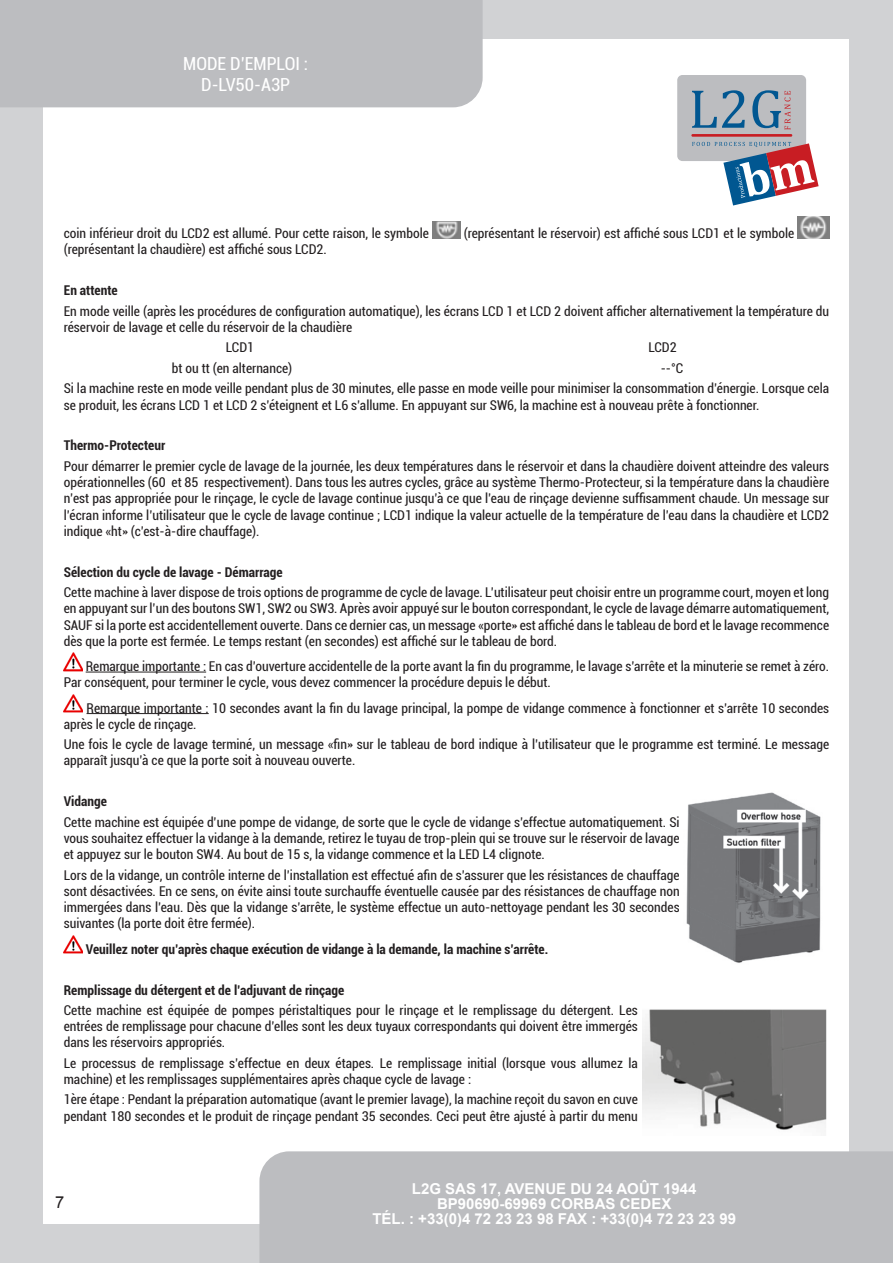
<style>
.page{position:relative;width:893px;height:1263px;background:#d1d2d4}
.page>*{position:absolute;margin:0;border:0;box-sizing:border-box;transform-origin:0 0}
.t1{font:condensed 18px/21px "Roboto";color:#fff;text-align:center}
.t2{font:16.5px "Arial";color:#231f20}
.t3{font:700 15px/15px "Arial";color:#fff;text-align:center}
.paragraphe{font:condensed 13.5px/16.2px "Roboto";color:#231f20}
.paragraphe-2{font:700 condensed 13.5px "Roboto";color:#231f20}
</style>
<div class="page">
<div style="left:44px;top:39px;width:805px;height:1185px;background:#fff"></div>
<div style="left:0;top:0;width:483px;height:107px;background:#bcbdc0"></div>
<div style="left:259px;top:1151px;width:634px;height:112px;background:#bcbdc0"></div>
<div style="left:677px;top:75px;width:129px;height:86px;background:#bcbdc0;border-radius:5px"></div>
<svg style="left:692px;top:90px;width:53px;height:38px"></svg>
<svg style="left:752px;top:90px;width:38px;height:40px"></svg>
<hr style="left:691px;top:134px;width:101px;height:3px;background:#c81d23">
<svg style="left:692px;top:142px;width:127px;height:63px"></svg>
<hr style="left:86px;top:672px;width:120px;height:1px;background:#231f20">
<hr style="left:87px;top:713px;width:122px;height:1px;background:#231f20">
<img style="left:432px;top:221px;width:28px;height:17px">
<img style="left:798px;top:217px;width:31px;height:21px">
<img style="left:64px;top:653px;width:19px;height:18px">
<img style="left:64px;top:694px;width:19px;height:19px">
<img style="left:64px;top:935px;width:19px;height:18px">
<img style="left:686px;top:792px;width:135px;height:171px">
<img style="left:642px;top:1009px;width:185px;height:121px">
<h1 class="t1" style="left:183px;top:52px;width:126px">MODE D’EMPLOI :<br>D-LV50-A3P</h1>
<p class="paragraphe" style="left:64px;top:225px;width:367px">coin inférieur droit du LCD2 est allumé. Pour cette raison, le symbole</p>
<p class="paragraphe" style="left:464px;top:225px;width:332px">(représentant le réservoir) est affiché sous LCD1 et le symbole</p>
<p class="paragraphe" style="left:64px;top:241px;width:265px">(représentant la chaudière) est affiché sous LCD2.</p>
<p class="paragraphe-2" style="left:64px;top:281px;width:56px">En attente</p>
<p class="paragraphe" style="left:64px;top:302px;width:767px">En mode veille (après les procédures de configuration automatique), les écrans LCD 1 et LCD 2 doivent afficher alternativement la température du réservoir de lavage et celle du réservoir de la chaudière</p>
<p class="paragraphe" style="left:226px;top:339px;width:30px">LCD1</p>
<p class="paragraphe" style="left:648px;top:339px;width:30px">LCD2</p>
<p class="paragraphe" style="left:172px;top:360px;width:122px">bt ou tt (en alternance)</p>
<p class="paragraphe" style="left:661px;top:360px;width:24px">--°C℃</p>
<p class="paragraphe" style="left:64px;top:380px;width:767px">Si la machine reste en mode veille pendant plus de 30 minutes, elle passe en mode veille pour minimiser la consommation d’énergie. Lorsque cela se produit, les écrans LCD 1 et LCD 2 s’éteignent et L6 s’allume. En appuyant sur SW6, la machine est à nouveau prête à fonctionner.</p>
<p class="paragraphe-2" style="left:64px;top:436px;width:103px">Thermo-Protecteur</p>
<p class="paragraphe" style="left:64px;top:458px;width:767px;text-align:justify">Pour démarrer le premier cycle de lavage de la journée, les deux températures dans le réservoir et dans la chaudière doivent atteindre des valeurs opérationnelles (60 ℃ et 85 ℃ respectivement). Dans tous les autres cycles, grâce au système Thermo-Protecteur, si la température dans la chaudière n’est pas appropriée pour le rinçage, le cycle de lavage continue jusqu’à ce que l’eau de rinçage devienne suffisamment chaude. Un message sur l’écran informe l’utilisateur que le cycle de lavage continue ; LCD1 indique la valeur actuelle de la température de l’eau dans la chaudière et LCD2 indique «ht» (c’est-à-dire chauffage).</p>
<p class="paragraphe-2" style="left:64px;top:562px;width:220px">Sélection du cycle de lavage - Démarrage</p>
<p class="paragraphe" style="left:64px;top:584px;width:767px;text-align:justify">Cette machine à laver dispose de trois options de programme de cycle de lavage. L’utilisateur peut choisir entre un programme court, moyen et long en appuyant sur l’un des boutons SW1, SW2 ou SW3. Après avoir appuyé sur le bouton correspondant, le cycle de lavage démarre automatiquement, SAUF si la porte est accidentellement ouverte. Dans ce dernier cas, un message «porte» est affiché dans le tableau de bord et le lavage recommence dès que la porte est fermée. Le temps restant (en secondes) est affiché sur le tableau de bord.</p>
<p class="paragraphe" style="left:64px;top:658px;width:767px;text-indent:22px">Remarque importante : En cas d’ouverture accidentelle de la porte avant la fin du programme, le lavage s’arrête et la minuterie se remet à zéro.<br>Par conséquent, pour terminer le cycle, vous devez commencer la procédure depuis le début.</p>
<p class="paragraphe" style="left:64px;top:699px;width:767px;text-indent:23px">Remarque importante : 10 secondes avant la fin du lavage principal, la pompe de vidange commence à fonctionner et s’arrête 10 secondes après le cycle de rinçage.</p>
<p class="paragraphe" style="left:64px;top:736px;width:767px">Une fois le cycle de lavage terminé, un message «fin» sur le tableau de bord indique à l’utilisateur que le programme est terminé. Le message apparaît jusqu’à ce que la porte soit à nouveau ouverte.</p>
<p class="paragraphe-2" style="left:64px;top:792px;width:45px">Vidange</p>
<p class="paragraphe" style="left:64px;top:813px;width:617px;text-align:justify">Cette machine est équipée d’une pompe de vidange, de sorte que le cycle de vidange s’effectue automatiquement. Si vous souhaitez effectuer la vidange à la demande, retirez le tuyau de trop-plein qui se trouve sur le réservoir de lavage et appuyez sur le bouton SW4. Au bout de 15 s, la vidange commence et la LED L4 clignote.</p>
<p class="paragraphe" style="left:64px;top:866px;width:617px;text-align:justify">Lors de la vidange, un contrôle interne de l’installation est effectué afin de s’assurer que les résistances de chauffage sont désactivées. En ce sens, on évite ainsi toute surchauffe éventuelle causée par des résistances de chauffage non immergées dans l’eau. Dès que la vidange s’arrête, le système effectue un auto-nettoyage pendant les 30 secondes suivantes (la porte doit être fermée).</p>
<p class="paragraphe-2" style="left:86px;top:939px;width:464px">Veuillez noter qu’après chaque exécution de vidange à la demande, la machine s’arrête.</p>
<p class="paragraphe-2" style="left:64px;top:980px;width:282px">Remplissage du détergent et de l’adjuvant de rinçage</p>
<p class="paragraphe" style="left:64px;top:1001px;width:576px;text-align:justify">Cette machine est équipée de pompes péristaltiques pour le rinçage et le remplissage du détergent. Les entrées de remplissage pour chacune d’elles sont les deux tuyaux correspondants qui doivent être immergés dans les réservoirs appropriés.</p>
<p class="paragraphe" style="left:64px;top:1054px;width:576px">Le processus de remplissage s’effectue en deux étapes. Le remplissage initial (lorsque vous allumez la machine) et les remplissages supplémentaires après chaque cycle de lavage :</p>
<p class="paragraphe" style="left:64px;top:1091px;width:576px">1ère étape : Pendant la préparation automatique (avant le premier lavage), la machine reçoit du savon en cuve pendant 180 secondes et le produit de rinçage pendant 35 secondes. Ceci peut être ajusté à partir du menu</p>
<p class="t2" style="left:55px;top:1191px;width:11px">7</p>
<p class="t3" style="left:372px;top:1181px;width:365px">L2G SAS 17, AVENUE DU 24 AOÛT 1944<br>BP90690-69969 CORBAS CEDEX<br>TÉL. : +33(0)4 72 23 23 98 FAX : +33(0)4 72 23 23 99</p>
</div>
